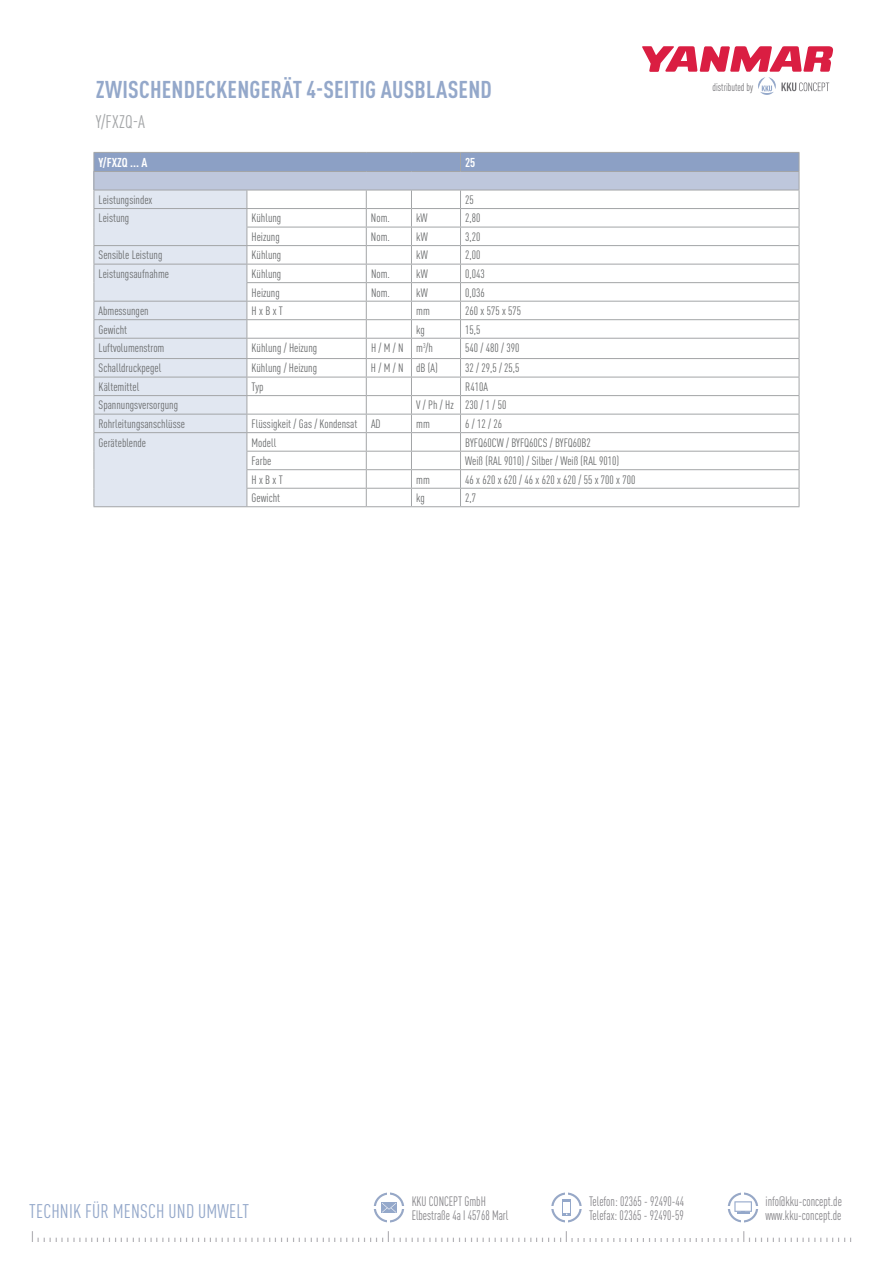
<style>
.page{position:relative;width:893px;height:1263px;background:#fff}
.page>*{position:absolute;margin:0;border:0;box-sizing:border-box;transform-origin:0 0}
.t1{font:700 condensed 24px "DINOT";letter-spacing:.01em;color:#94a8ca}
.t2{font:condensed 19.5px "DINOT";letter-spacing:.01em;color:#94a8ca}
.t3{font:condensed 18px "DINOT";color:#a3a5a7}
.t4{font:condensed 13.5px/13.5px "DINOT";color:#848387;scale:.89 1}
.t5{font:700 condensed 12.75px "DINOT";color:#fff}
.t6{font:condensed 12px "DINOT";color:#696b6c}
.t7{font:condensed 11.1px "DINOT";color:#717074;scale:.89 1}
</style>
<div class="page">
<svg style="left:642px;top:46px;width:191px;height:49px"></svg>
<svg style="left:31px;top:1192px;width:821px;height:50px"></svg>
<hr style="left:247px;top:506px;width:119px;height:1px;background:#a3a5a7">
<hr style="left:366px;top:506px;width:45px;height:1px;background:#a3a5a7">
<hr style="left:411px;top:506px;width:49px;height:1px;background:#a3a5a7">
<hr style="left:94px;top:506px;width:153px;height:1px;background:#a3a5a7">
<hr style="left:460px;top:506px;width:339px;height:1px;background:#a3a5a7">
<svg style="left:94px;top:152px;width:706px;height:354px"></svg>
<h1 class="t1" style="left:96px;top:75px;width:398px">ZWISCHENDECKENGERÄT 4-SEITIG AUSBLASEND</h1>
<h3 class="t3" style="left:96px;top:112px;width:51px">Y/FXZQ-A</h3>
<p class="t5" style="left:99px;top:155px;width:50px">Y/FXZQ ... A</p>
<p class="t5" style="left:465px;top:155px;width:12px">25</p>
<p class="t6" style="left:99px;top:193px;width:55px">Leistungsindex</p>
<p class="t6" style="left:465px;top:193px;width:10px">25</p>
<p class="t6" style="left:99px;top:211px;width:32px">Leistung</p>
<p class="t6" style="left:252px;top:211px;width:31px">Kühlung</p>
<p class="t6" style="left:371px;top:211px;width:20px">Nom.</p>
<p class="t6" style="left:416px;top:211px;width:13px">kW</p>
<p class="t6" style="left:465px;top:211px;width:17px">2,80</p>
<p class="t6" style="left:252px;top:230px;width:30px">Heizung</p>
<p class="t6" style="left:371px;top:230px;width:20px">Nom.</p>
<p class="t6" style="left:416px;top:230px;width:13px">kW</p>
<p class="t6" style="left:465px;top:230px;width:17px">3,20</p>
<p class="t6" style="left:99px;top:248px;width:65px">Sensible Leistung</p>
<p class="t6" style="left:252px;top:248px;width:31px">Kühlung</p>
<p class="t6" style="left:416px;top:248px;width:13px">kW</p>
<p class="t6" style="left:465px;top:248px;width:17px">2,00</p>
<p class="t6" style="left:99px;top:267px;width:72px">Leistungsaufnahme</p>
<p class="t6" style="left:252px;top:267px;width:31px">Kühlung</p>
<p class="t6" style="left:371px;top:267px;width:20px">Nom.</p>
<p class="t6" style="left:416px;top:267px;width:13px">kW</p>
<p class="t6" style="left:465px;top:267px;width:21px">0,043</p>
<p class="t6" style="left:252px;top:285px;width:30px">Heizung</p>
<p class="t6" style="left:371px;top:285px;width:20px">Nom.</p>
<p class="t6" style="left:416px;top:285px;width:13px">kW</p>
<p class="t6" style="left:465px;top:285px;width:21px">0,036</p>
<p class="t6" style="left:99px;top:304px;width:52px">Abmessungen</p>
<p class="t6" style="left:252px;top:304px;width:33px">H x B x T</p>
<p class="t6" style="left:416px;top:304px;width:15px">mm</p>
<p class="t6" style="left:465px;top:304px;width:58px">260 x 575 x 575</p>
<p class="t6" style="left:99px;top:322px;width:30px">Gewicht</p>
<p class="t6" style="left:416px;top:322px;width:10px">kg</p>
<p class="t6" style="left:465px;top:322px;width:17px">15,5</p>
<p class="t6" style="left:99px;top:341px;width:67px">Luftvolumenstrom</p>
<p class="t6" style="left:252px;top:341px;width:67px">Kühlung / Heizung</p>
<p class="t6" style="left:371px;top:341px;width:63px">H / M / N m<sup>3</sup>/h</p>
<p class="t6" style="left:465px;top:341px;width:56px">540 / 480 / 390</p>
<p class="t6" style="left:99px;top:361px;width:64px">Schalldruckpegel</p>
<p class="t6" style="left:252px;top:361px;width:67px">Kühlung / Heizung</p>
<p class="t6" style="left:371px;top:361px;width:68px">H / M / N dB (A)</p>
<p class="t6" style="left:465px;top:361px;width:56px">32 / 29,5 / 25,5</p>
<p class="t6" style="left:99px;top:380px;width:42px">Kältemittel</p>
<p class="t6" style="left:252px;top:380px;width:13px">Typ</p>
<p class="t6" style="left:465px;top:380px;width:24px">R410A</p>
<p class="t6" style="left:99px;top:398px;width:81px">Spannungsversorgung</p>
<p class="t6" style="left:416px;top:398px;width:92px">V / Ph / Hz 230 / 1 / 50</p>
<p class="t6" style="left:99px;top:417px;width:88px">Rohrleitungsanschlü sse</p>
<p class="t6" style="left:252px;top:417px;width:130px">Flü ssigkeit / Gas / Kondensat AD</p>
<p class="t6" style="left:416px;top:417px;width:15px">mm</p>
<p class="t6" style="left:465px;top:417px;width:38px">6 / 12 / 26</p>
<p class="t6" style="left:99px;top:435px;width:49px">Geräteblende</p>
<p class="t6" style="left:252px;top:435px;width:26px">Modell</p>
<p class="t6" style="left:465px;top:435px;width:127px">BYFQ60CW / BYFQ60CS / BYFQ60B2</p>
<p class="t6" style="left:252px;top:454px;width:21px">Farbe</p>
<p class="t6" style="left:465px;top:454px;width:156px">Weiß (RAL 9010) / Silber / Weiß (RAL 9010)</p>
<p class="t6" style="left:252px;top:472px;width:33px">H x B x T</p>
<p class="t6" style="left:416px;top:472px;width:15px">mm</p>
<p class="t6" style="left:465px;top:472px;width:172px">46 x 620 x 620 / 46 x 620 x 620 / 55 x 700 x 700</p>
<p class="t6" style="left:252px;top:491px;width:30px">Gewicht</p>
<p class="t6" style="left:416px;top:491px;width:10px">kg</p>
<p class="t6" style="left:465px;top:491px;width:12px">2,7</p>
<p class="t7" style="left:713px;top:81px;width:47px">distributed by</p>
<p class="t4" style="left:412px;top:1194px;width:110px">KKU CONCEPT GmbH<br>Elbestraße 4a I 45768 Marl</p>
<p class="t4" style="left:589px;top:1194px;width:108px">Telefon: 02365 - 92490-44</p>
<h2 class="t2" style="left:29px;top:1200px;width:221px">TECHNIK FÜR MENSCH UND UMWELT</h2>
<p class="t4" style="left:589px;top:1208px;width:108px">Telefax: 02365 - 92490-59</p>
<p class="t4" style="left:765px;top:1194px;width:87px">info@kku-concept.de www.kku-concept.de</p>
</div>
